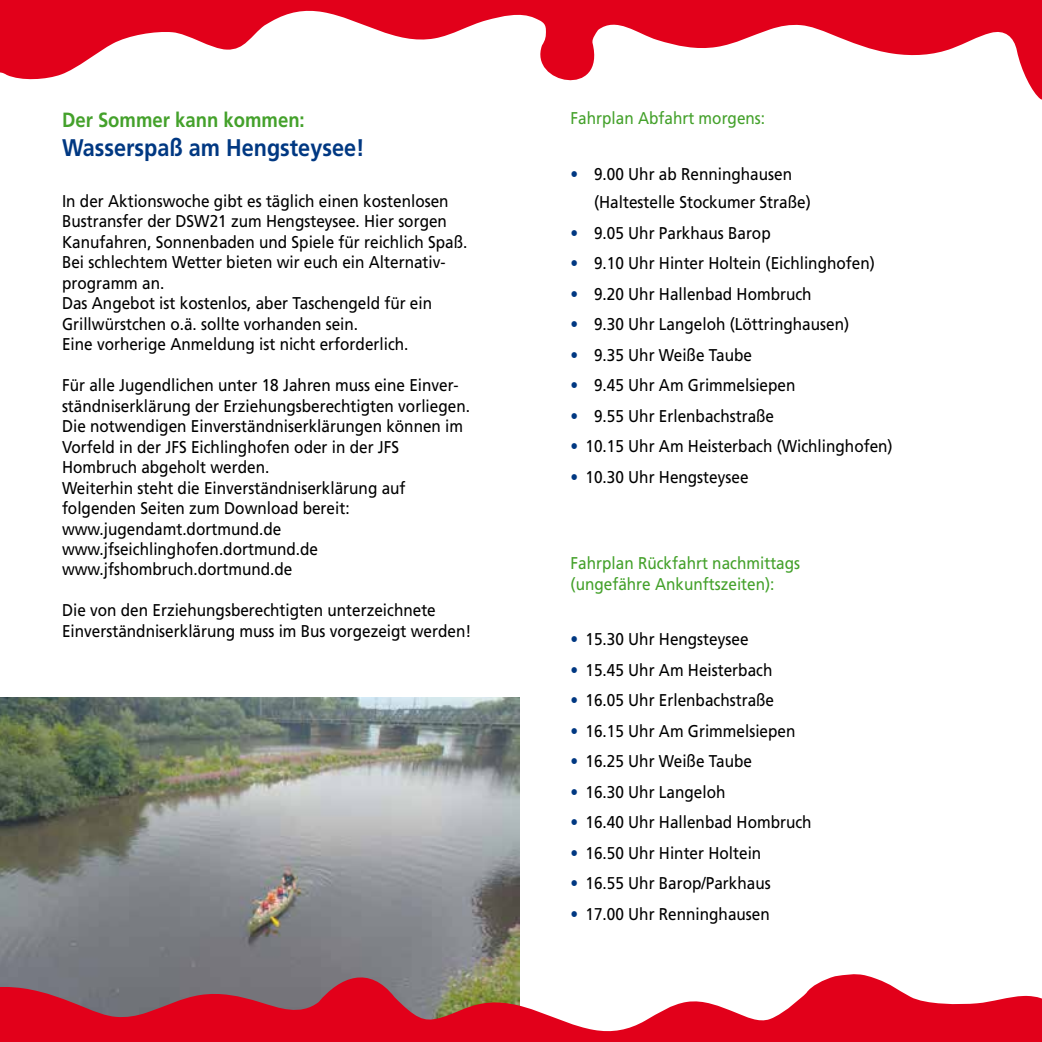
<style>
.page{position:relative;width:1042px;height:1042px;background:#fff}
.page>*{position:absolute;margin:0;border:0;box-sizing:border-box;transform-origin:0 0}
.t1{font:700 24.15px "Frutiger LT";color:#003882;scale:.9 1}
.t2{font:700 20.65px "Frutiger LT";color:#44a12b;scale:.9 1}
.t3{font:17.15px/20.5px "Frutiger LT";color:#000;scale:.9 1}
.t4{font:17.15px/20.5px "Frutiger LT";color:#44a12b;scale:.9 1}
.s1{color:#003882}
</style>
<div class="page">
<img style="left:0;top:697px;width:520px;height:267px">
<svg style="left:0;top:964px;width:1042px;height:78px"></svg>
<svg style="left:0;top:0;width:1042px;height:100px"></svg>
<p class="t2" style="left:62px;top:108px;width:271px">Der Sommer kann kommen:</p>
<h1 class="t1" style="left:62px;top:133px;width:338px">Wasserspaß am Hengsteysee!</h1>
<p class="t3" style="left:62px;top:191px;width:452px">In der Aktionswoche gibt es täglich einen kostenlosen Bustransfer der DSW21 zum Hengsteysee. Hier sorgen Kanufahren, Sonnenbaden und Spiele für reichlich Spaß.<br>Bei schlechtem Wetter bieten wir euch ein Alternativ&shy;programm an.<br>Das Angebot ist kostenlos, aber Taschengeld für ein Grillwürstchen o.ä. sollte vorhanden sein.<br>Eine vorherige Anmeldung ist nicht erforderlich.</p>
<p class="t3" style="left:62px;top:375px;width:455px">Für alle Jugendlichen unter 18 Jahren muss eine Einver&shy;ständniserklärung der Erziehungsberechtigten vorliegen.<br>Die notwendigen Einverständniserklärungen können im Vorfeld in der JFS Eichlinghofen oder in der JFS Hombruch abgeholt werden.<br>Weiterhin steht die Einverständniserklärung auf folgenden Seiten zum Download bereit: www.jugendamt.dortmund.de www.jfseichlinghofen.dortmund.de www.jfshombruch.dortmund.de</p>
<p class="t3" style="left:62px;top:600px;width:456px">Die von den Erziehungsberechtigten unterzeichnete<br>Einverständniserklärung muss im Bus vorgezeigt werden!</p>
<p class="t4" style="left:570px;top:108px;width:218px">Fahrplan Abfahrt morgens:</p>
<p class="t3" style="left:594px;top:160px;width:242px;line-height:28px;text-indent:-23px"><span class="s1">•</span> 9.00 Uhr ab Renninghausen (Haltestelle Stockumer Straße)</p>
<p class="t3" style="left:570px;top:223px;width:224px"><span class="s1">•</span> 9.05 Uhr Parkhaus Barop</p>
<p class="t3" style="left:570px;top:253px;width:339px"><span class="s1">•</span> 9.10 Uhr Hinter Holtein (Eichlinghofen)</p>
<p class="t3" style="left:570px;top:284px;width:269px"><span class="s1">•</span> 9.20 Uhr Hallenbad Hombruch</p>
<p class="t3" style="left:570px;top:314px;width:311px"><span class="s1">•</span> 9.30 Uhr Langeloh (Löttringhausen)</p>
<p class="t3" style="left:570px;top:345px;width:203px"><span class="s1">•</span> 9.35 Uhr Weiße Taube</p>
<p class="t3" style="left:570px;top:375px;width:251px"><span class="s1">•</span> 9.45 Uhr Am Grimmelsiepen</p>
<p class="t3" style="left:570px;top:406px;width:228px"><span class="s1">•</span> 9.55 Uhr Erlenbachstraße</p>
<p class="t3" style="left:570px;top:436px;width:359px"><span class="s1">•</span> 10.15 Uhr Am Heisterbach (Wichlinghofen)</p>
<p class="t3" style="left:570px;top:466px;width:199px"><span class="s1">•</span> 10.30 Uhr Hengsteysee</p>
<p class="t4" style="left:570px;top:553px;width:257px">Fahrplan Rückfahrt nachmittags (ungefähre Ankunftszeiten):</p>
<p class="t3" style="left:570px;top:629px;width:199px"><span class="s1">•</span> 15.30 Uhr Hengsteysee</p>
<p class="t3" style="left:570px;top:660px;width:226px"><span class="s1">•</span> 15.45 Uhr Am Heisterbach</p>
<p class="t3" style="left:570px;top:690px;width:228px"><span class="s1">•</span> 16.05 Uhr Erlenbachstraße</p>
<p class="t3" style="left:570px;top:721px;width:251px"><span class="s1">•</span> 16.15 Uhr Am Grimmelsiepen</p>
<p class="t3" style="left:570px;top:751px;width:203px"><span class="s1">•</span> 16.25 Uhr Weiße Taube</p>
<p class="t3" style="left:570px;top:782px;width:174px"><span class="s1">•</span> 16.30 Uhr Langeloh</p>
<p class="t3" style="left:570px;top:812px;width:269px"><span class="s1">•</span> 16.40 Uhr Hallenbad Hombruch</p>
<p class="t3" style="left:570px;top:842px;width:213px"><span class="s1">•</span> 16.50 Uhr Hinter Holtein</p>
<p class="t3" style="left:570px;top:873px;width:224px"><span class="s1">•</span> 16.55 Uhr Barop/Parkhaus</p>
<p class="t3" style="left:570px;top:903px;width:223px"><span class="s1">•</span> 17.00 Uhr Renninghausen</p>
</div>
